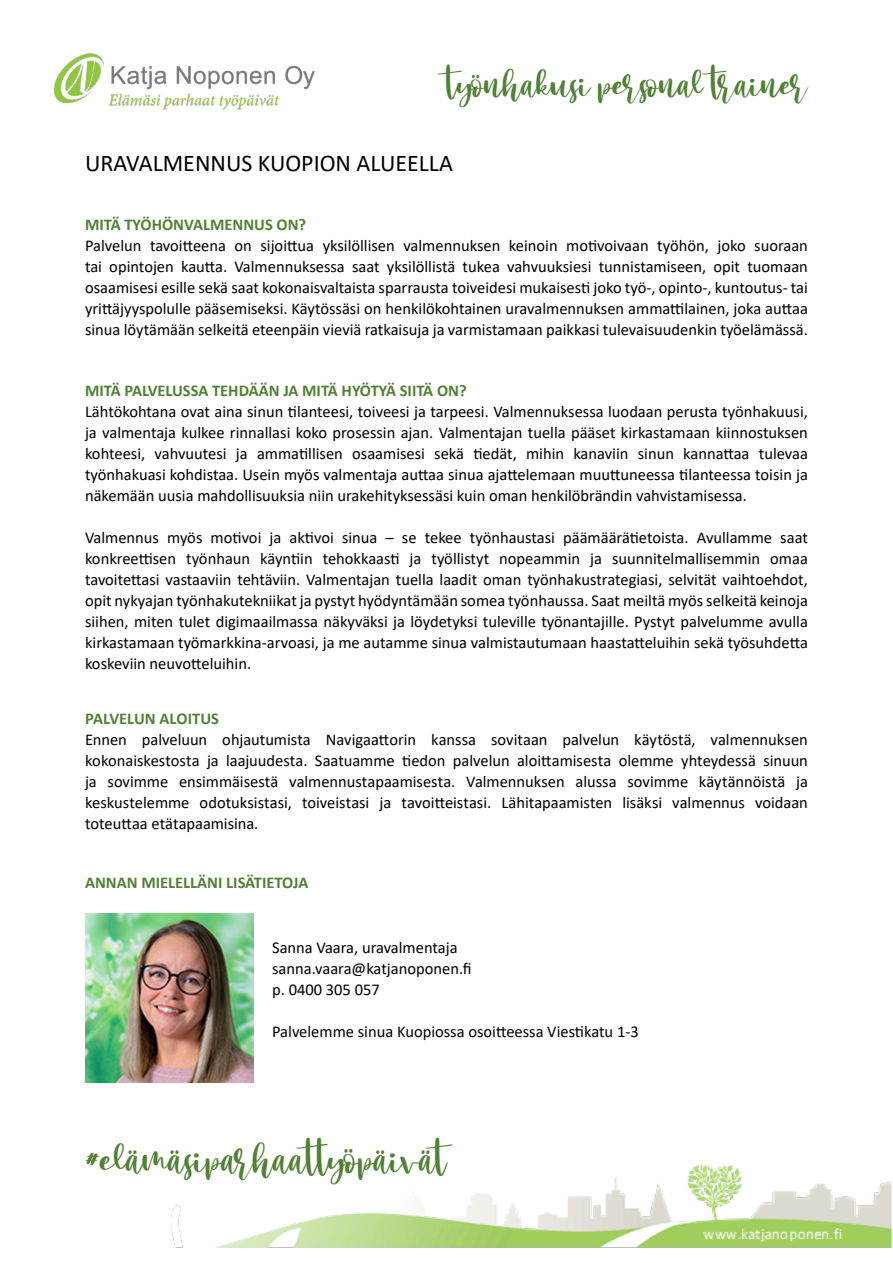
<style>
.page{position:relative;width:893px;height:1263px;background:#fff}
.page>*{position:absolute;margin:0;border:0;box-sizing:border-box;transform-origin:0 0}
.HashTag{font:36px "Mango Salsa";color:#518135}
.Slogan{font:33px "Mango Salsa";color:#518135}
.Otsikko_1{font:24px "Calibri";color:#000}
.Leipäteksti{font:16.5px/21px "Calibri";color:#000;text-align:justify}
.Yhteystiedot{font:16.5px/21px "Calibri";color:#000}
.Otsikko_2{font:700 16.5px "Calibri";color:#518135}
</style>
<div class="page">
<img style="left:53px;top:53px;width:262px;height:57px">
<img style="left:85px;top:913px;width:169px;height:169px">
<img style="left:171px;top:1165px;width:721px;height:83px">
<p class="Slogan" style="left:446px;top:64px;width:362px">työnhakusi personal trainer</p>
<p class="Otsikko_1" style="left:85px;top:146px;width:369px">URAVALMENNUS KUOPION ALUEELLA</p>
<p class="Otsikko_2" style="left:85px;top:213px;width:223px">MITÄ TYÖHÖNVALMENNUS ON?</p>
<p class="Leipäteksti" style="left:85px;top:235px;width:724px">Palvelun tavoitteena on sijoittua yksilöllisen valmennuksen keinoin motivoivaan työhön, joko suoraan tai opintojen kautta. Valmennuksessa saat yksilöllistä tukea vahvuuksiesi tunnistamiseen, opit tuomaan osaamisesi esille sekä saat kokonaisvaltaista sparrausta toiveidesi mukaisesti joko työ-, opinto-, kuntoutus- tai yrittäjyyspolulle pääsemiseksi. Käytössäsi on henkilökohtainen uravalmennuksen ammattilainen, joka auttaa sinua löytämään selkeitä eteenpäin vieviä ratkaisuja ja varmistamaan paikkasi tulevaisuudenkin työelämässä.</p>
<p class="Otsikko_2" style="left:85px;top:379px;width:383px">MITÄ PALVELUSSA TEHDÄÄN JA MITÄ HYÖTYÄ SIITÄ ON?</p>
<p class="Leipäteksti" style="left:85px;top:401px;width:724px">Lähtökohtana ovat aina sinun tilanteesi, toiveesi ja tarpeesi. Valmennuksessa luodaan perusta työnhakuusi, ja valmentaja kulkee rinnallasi koko prosessin ajan. Valmentajan tuella pääset kirkastamaan kiinnostuksen kohteesi, vahvuutesi ja ammatillisen osaamisesi sekä tiedät, mihin kanaviin sinun kannattaa tulevaa työnhakuasi kohdistaa. Usein myös valmentaja auttaa sinua ajattelemaan muuttuneessa tilanteessa toisin ja näkemään uusia mahdollisuuksia niin urakehityksessäsi kuin oman henkilöbrändin vahvistamisessa.</p>
<p class="Leipäteksti" style="left:85px;top:527px;width:724px">Valmennus myös motivoi ja aktivoi sinua – se tekee työnhaustasi päämäärätietoista. Avullamme saat konkreettisen työnhaun käyntiin tehokkaasti ja työllistyt nopeammin ja suunnitelmallisemmin omaa tavoitettasi vastaaviin tehtäviin. Valmentajan tuella laadit oman työnhakustrategiasi, selvität vaihtoehdot, opit nykyajan työnhakutekniikat ja pystyt hyödyntämään somea työnhaussa. Saat meiltä myös selkeitä keinoja siihen, miten tulet digimaailmassa näkyväksi ja löydetyksi tuleville työnantajille. Pystyt palvelumme avulla kirkastamaan työmarkkina-arvoasi, ja me autamme sinua valmistautumaan haastatteluihin sekä työsuhdetta koskeviin neuvotteluihin.</p>
<p class="Otsikko_2" style="left:85px;top:706px;width:135px">PALVELUN ALOITUS</p>
<p class="Leipäteksti" style="left:85px;top:728px;width:724px">Ennen palveluun ohjautumista Navigaattorin kanssa sovitaan palvelun käytöstä, valmennuksen kokonaiskestosta ja laajuudesta. Saatuamme tiedon palvelun aloittamisesta olemme yhteydessä sinuun ja sovimme ensimmäisestä valmennustapaamisesta. Valmennuksen alussa sovimme käytännöistä ja keskustelemme odotuksistasi, toiveistasi ja tavoitteistasi. Lähitapaamisten lisäksi valmennus voidaan toteuttaa etätapaamisina.</p>
<p class="Otsikko_2" style="left:85px;top:871px;width:225px">ANNAN MIELELLÄNI LISÄTIETOJA</p>
<p class="Yhteystiedot" style="left:272px;top:937px;width:201px">Sanna Vaara, uravalmentaja sanna.vaara@katjanoponen.fi</p>
<p class="Yhteystiedot" style="left:272px;top:979px;width:109px">p. 0400 305 057</p>
<p class="Yhteystiedot" style="left:272px;top:1021px;width:368px">Palvelemme sinua Kuopiossa osoitteessa Viestikatu 1-3</p>
<p class="HashTag" style="left:85px;top:1137px;width:363px">#elämäsiparhaattyöpäivät</p>
</div>
